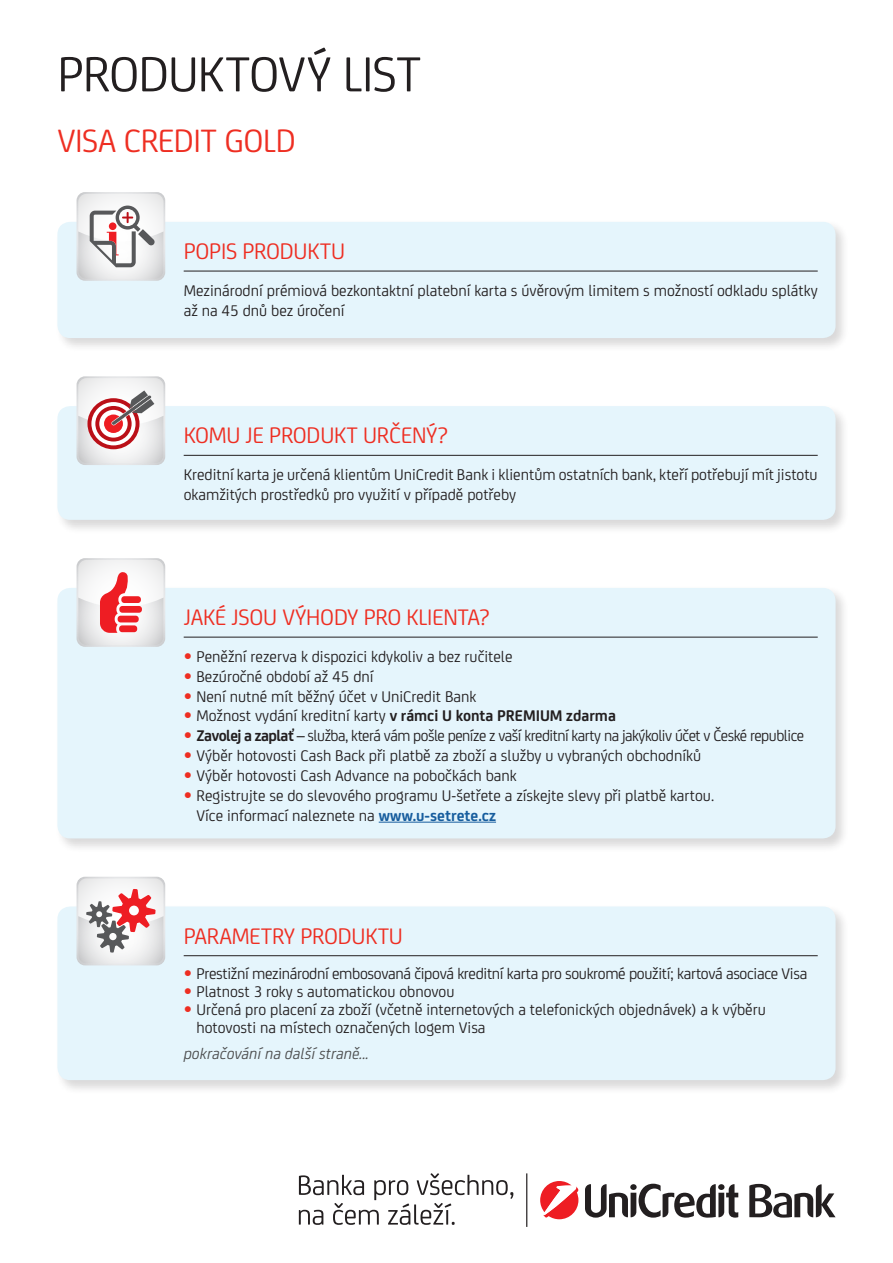
<style>
.page{position:relative;width:893px;height:1263px;background:#fff}
.page>*{position:absolute;margin:0;border:0;box-sizing:border-box;transform-origin:0 0}
.t1{font:52.5px "Uni Credit";letter-spacing:-.02em;color:#231f20}
.t2{font:34.5px "Uni Credit";letter-spacing:-.015em;color:#ee2e22}
.t3{font:24px "Uni Credit";letter-spacing:-.01em;color:#ee2e22}
.t4{font:16.5px/19.8px "Uni Credit";color:#231f20}
.t5{font:16.5px "Uni Credit";letter-spacing:-.03em;color:#231f20}
.t6{font:16.5px "Uni Credit";letter-spacing:-.02em;color:#231f20}
.t7{font:italic 16.5px "Uni Credit";color:#4b4c4d}
.s1{font-family:"Helvetica Neue LT Pro";font-weight:700;color:#ee2e22}
.s2{font-weight:700}
.s3{font-weight:700;color:#175d9e}
</style>
<div class="page">
<svg style="left:540px;top:1181px;width:38px;height:38px"></svg>
<svg style="left:585px;top:1184px;width:153px;height:33px"></svg>
<svg style="left:749px;top:1184px;width:87px;height:33px"></svg>
<svg style="left:299px;top:1173px;width:214px;height:52px"></svg>
<hr style="left:526px;top:1173px;width:1px;height:54px;background:#231f20">
<div style="left:55px;top:404px;width:795px;height:130px;background:#231f20;opacity:.17"></div>
<div style="left:57px;top:406px;width:779px;height:114px;background:#e5f5fc;border-radius:13px"></div>
<hr style="left:184px;top:455px;width:634px;height:1px;background:#231f20">
<svg style="left:77px;top:376px;width:88px;height:89px"></svg>
<div style="left:55px;top:586px;width:795px;height:266px;background:#231f20;opacity:.17"></div>
<div style="left:57px;top:588px;width:779px;height:250px;background:#e5f5fc;border-radius:13px"></div>
<hr style="left:184px;top:637px;width:634px;height:1px;background:#231f20">
<hr style="left:379px;top:822px;width:117px;height:1px;background:#175d9e">
<svg style="left:77px;top:558px;width:88px;height:89px"></svg>
<div style="left:55px;top:904px;width:795px;height:190px;background:#231f20;opacity:.17"></div>
<div style="left:57px;top:906px;width:779px;height:174px;background:#e5f5fc;border-radius:13px"></div>
<hr style="left:184px;top:955px;width:634px;height:1px;background:#231f20">
<svg style="left:77px;top:877px;width:88px;height:88px"></svg>
<div style="left:55px;top:220px;width:795px;height:132px;background:#231f20;opacity:.17"></div>
<div style="left:57px;top:222px;width:779px;height:116px;background:#e5f5fc;border-radius:13px"></div>
<hr style="left:184px;top:271px;width:634px;height:1px;background:#231f20">
<svg style="left:77px;top:192px;width:88px;height:89px"></svg>
<div style="left:109px;top:222px;width:7px;height:8px;background:#ee1d23;border-radius:50%"></div>
<h1 class="t1" style="left:57px;top:37px;width:365px">PRODUKTOVÝ LIST</h1>
<h2 class="t2" style="left:57px;top:116px;width:240px">VISA CREDIT GOLD</h2>
<h3 class="t3" style="left:184px;top:234px;width:163px">POPIS PRODUKTU</h3>
<p class="t4" style="left:184px;top:280px;width:636px">Mezinárodní prémiová bezkontaktní platební karta s úvěrovým limitem s možností odkladu splátky až na 45 dnů bez úročení</p>
<h3 class="t3" style="left:184px;top:418px;width:266px">KOMU JE PRODUKT URČENÝ?</h3>
<p class="t4" style="left:184px;top:464px;width:635px">Kreditní karta je určená klientům UniCredit Bank i klientům ostatních bank, kteří potřebují mít jistotu okamžitých prostředků pro využití v případě potřeby</p>
<h3 class="t3" style="left:184px;top:600px;width:308px">JAKÉ JSOU VÝHODY PRO KLIENTA?</h3>
<p class="t4" style="left:184px;top:646px;width:330px"><span class="s1">•</span> Peněžní rezerva k dispozici kdykoliv a bez ručitele</p>
<p class="t4" style="left:184px;top:665px;width:191px"><span class="s1">•</span> Bezúročné období až 45 dní</p>
<p class="t4" style="left:184px;top:685px;width:294px"><span class="s1">•</span> Není nutné mít běžný účet v UniCredit Bank</p>
<p class="t4" style="left:184px;top:705px;width:434px"><span class="s1">•</span> Možnost vydání kreditní karty <span class="s2">v rámci U konta PREMIUM zdarma</span></p>
<p class="t5" style="left:184px;top:724px;width:622px"><span class="s1">•</span> <span class="s2">Zavolej a zaplať</span> – služba, která vám pošle peníze z vaší kreditní karty na jakýkoliv účet v České republice</p>
<p class="t4" style="left:184px;top:745px;width:519px"><span class="s1">•</span> Výběr hotovosti Cash Back při platbě za zboží a služby u vybraných obchodníků</p>
<p class="t4" style="left:184px;top:764px;width:335px"><span class="s1">•</span> Výběr hotovosti Cash Advance na pobočkách bank</p>
<p class="t4" style="left:196px;top:784px;width:519px;text-indent:-13px"><span class="s1">•</span> Registrujte se do slevového programu U-šetřete a získejte slevy při platbě kartou.<br>Více informací naleznete na <span class="s3">www.u-setrete.cz</span></p>
<h3 class="t3" style="left:184px;top:919px;width:221px">PARAMETRY PRODUKTU</h3>
<p class="t6" style="left:184px;top:962px;width:625px"><span class="s1">•</span> Prestižní mezinárodní embosovaná čipová kreditní karta pro soukromé použití; kartová asociace Visa</p>
<p class="t4" style="left:184px;top:980px;width:272px"><span class="s1">•</span> Platnost 3 roky s automatickou obnovou</p>
<p class="t4" style="left:196px;top:999px;width:571px;line-height:18px;text-indent:-13px"><span class="s1">•</span> Určená pro placení za zboží (včetně internetových a telefonických objednávek) a k výběru hotovosti na místech označených logem Visa</p>
<p class="t7" style="left:184px;top:1042px;width:187px">pokračování na další straně...</p>
</div>
